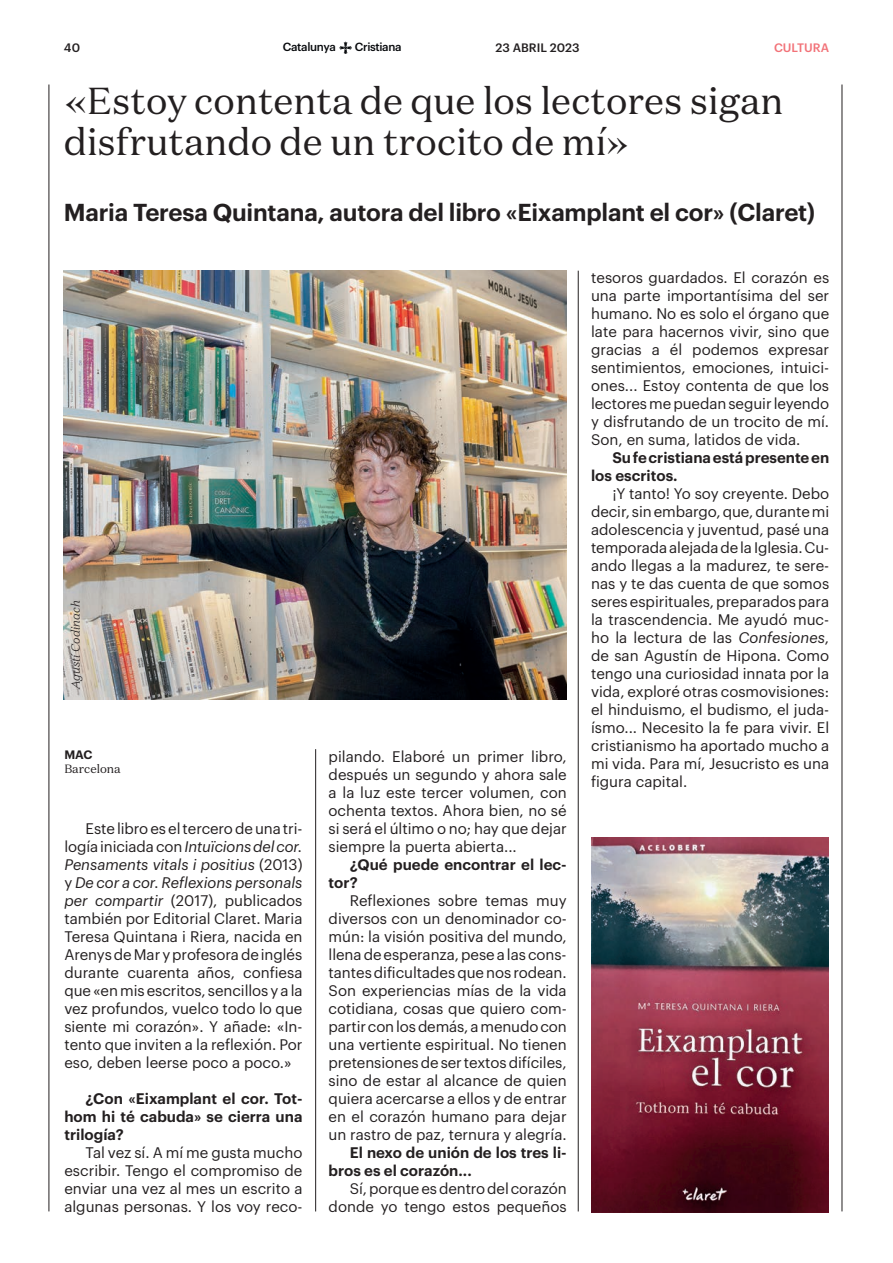
<style>
.page{position:relative;width:893px;height:1263px;background:#fff}
.page>*{position:absolute;margin:0;border:0;box-sizing:border-box;transform-origin:0 0}
.t1{font:37.5px/40.5px "Domaine Text";color:#231f20}
.t2{font:600 24px "Graphik";letter-spacing:-.01em;color:#231f20}
.t3{font:15px/18px "Graphik";color:#231f20;text-align:justify}
.t4{font:600 15px/18px "Graphik";color:#231f20}
.t5{font:italic 300 12px "Domaine Text";color:#231f20}
.t6{font:500 12px "Graphik";color:#231f20}
.t7{font:12px "Domaine Text";color:#231f20}
.t8{font:500 12px "Graphik";color:#f27278}
.t9{font:600 12px "Graphik";color:#231f20}
.t10{font:500 11.55px "Graphik";letter-spacing:-.03em;color:#07090c}
.s1{font-style:italic}
</style>
<div class="page">
<svg style="left:339px;top:42px;width:13px;height:12px"></svg>
<hr style="left:49px;top:85px;width:1px;height:1126px;background:#231f20">
<hr style="left:842px;top:85px;width:1px;height:1126px;background:#231f20">
<hr style="left:315px;top:749px;width:1px;height:462px;background:#231f20">
<hr style="left:578px;top:271px;width:1px;height:940px;background:#231f20">
<img style="left:64px;top:271px;width:503px;height:428px">
<img style="left:591px;top:837px;width:237px;height:375px">
<p class="t6" style="left:64px;top:38px;width:18px">40</p>
<p class="t10" style="left:283px;top:38px;width:54px">Catalunya</p>
<p class="t10" style="left:355px;top:38px;width:48px">Cristiana</p>
<p class="t6" style="left:495px;top:38px;width:86px">23 ABRIL 2023</p>
<p class="t8" style="left:774px;top:39px;width:57px">CULTURA</p>
<h1 class="t1" style="left:64px;top:80px;width:721px">«Estoy contenta de que los lectores sigan disfrutando de un trocito de mí»</h1>
<h2 class="t2" style="left:64px;top:194px;width:753px">Maria Teresa Quintana, autora del libro «Eixamplant el cor» (Claret)</h2>
<p class="t5" style="left:68px;top:689px;width:91px;rotate:-90deg">Agustí Codinach</p>
<p class="t9" style="left:64px;top:746px;width:30px">MAC</p>
<p class="t7" style="left:64px;top:761px;width:58px">Barcelona</p>
<p class="t3" style="left:64px;top:818px;width:240px;text-indent:21px">Este libro es el tercero de una tri&shy;logía iniciada con <span class="s1">Intuïcions del cor.<br>Pensaments vitals i positius</span> (2013) y <span class="s1">De cor a cor. Reflexions personals per compartir</span> (2017), publicados también por Editorial Claret. Maria Teresa Quintana i Riera, nacida en Arenys de Mar y profesora de inglés durante cuarenta años, confiesa que «en mis escritos, sencillos y a la vez profundos, vuelco todo lo que siente mi corazón». Y añade: «In&shy;tento que inviten a la reflexión. Por eso, deben leerse poco a poco.»</p>
<p class="t4" style="left:64px;top:1088px;width:240px;text-align:justify;text-indent:21px">¿Con «Eixamplant el cor. Tot&shy;hom hi té cabuda» se cierra una trilogía?</p>
<p class="t3" style="left:64px;top:1142px;width:240px;text-indent:21px">Tal vez sí. A mí me gusta mucho escribir. Tengo el compromiso de enviar una vez al mes un escrito a algunas personas. Y los voy reco-</p>
<p class="t3" style="left:329px;top:746px;width:240px">pilando. Elaboré un primer libro, después un segundo y ahora sale a la luz este tercer volumen, con ochenta textos. Ahora bien, no sé si será el último o no; hay que dejar siempre la puerta abierta...</p>
<p class="t4" style="left:329px;top:854px;width:240px;text-indent:21px">¿Qué puede encontrar el lec&shy;tor?</p>
<p class="t3" style="left:329px;top:890px;width:240px;text-indent:21px">Reflexiones sobre temas muy diversos con un denominador co&shy;mún: la visión positiva del mundo, llena de esperanza, pese a las cons&shy;tantes dificultades que nos rodean.<br>Son experiencias mías de la vida cotidiana, cosas que quiero com&shy;partir con los demás, a menudo con una vertiente espiritual. No tienen pretensiones de ser textos difíciles, sino de estar al alcance de quien quiera acercarse a ellos y de entrar en el corazón humano para dejar un rastro de paz, ternura y alegría.</p>
<p class="t4" style="left:329px;top:1142px;width:240px;text-indent:21px">El nexo de unión de los tres li&shy;bros es el corazón...</p>
<p class="t3" style="left:329px;top:1178px;width:240px;text-align:right">Sí, porque es dentro del corazón donde yo tengo estos pequeños</p>
<p class="t3" style="left:591px;top:267px;width:240px">tesoros guardados. El corazón es una parte importantísima del ser humano. No es solo el órgano que late para hacernos vivir, sino que gracias a él podemos expresar sentimientos, emociones, intuici&shy;ones... Estoy contenta de que los lectores me puedan seguir leyendo y disfrutando de un trocito de mí.<br>Son, en suma, latidos de vida.</p>
<p class="t4" style="left:591px;top:447px;width:240px;text-indent:21px">Su fe cristiana está presente en los escritos.</p>
<p class="t3" style="left:591px;top:483px;width:240px;text-indent:21px">¡Y tanto! Yo soy creyente. Debo decir, sin embargo, que, durante mi adolescencia y juventud, pasé una temporada alejada de la Iglesia. Cu&shy;ando llegas a la madurez, te sere&shy;nas y te das cuenta de que somos seres espirituales, preparados para la trascendencia. Me ayudó muc&shy;ho la lectura de las <span class="s1">Confesiones</span>, de san Agustín de Hipona. Como tengo una curiosidad innata por la vida, exploré otras cosmovisiones: el hinduismo, el budismo, el juda&shy;ísmo... Necesito la fe para vivir. El cristianismo ha aportado mucho a mi vida. Para mí, Jesucristo es una figura capital.</p>
</div>
